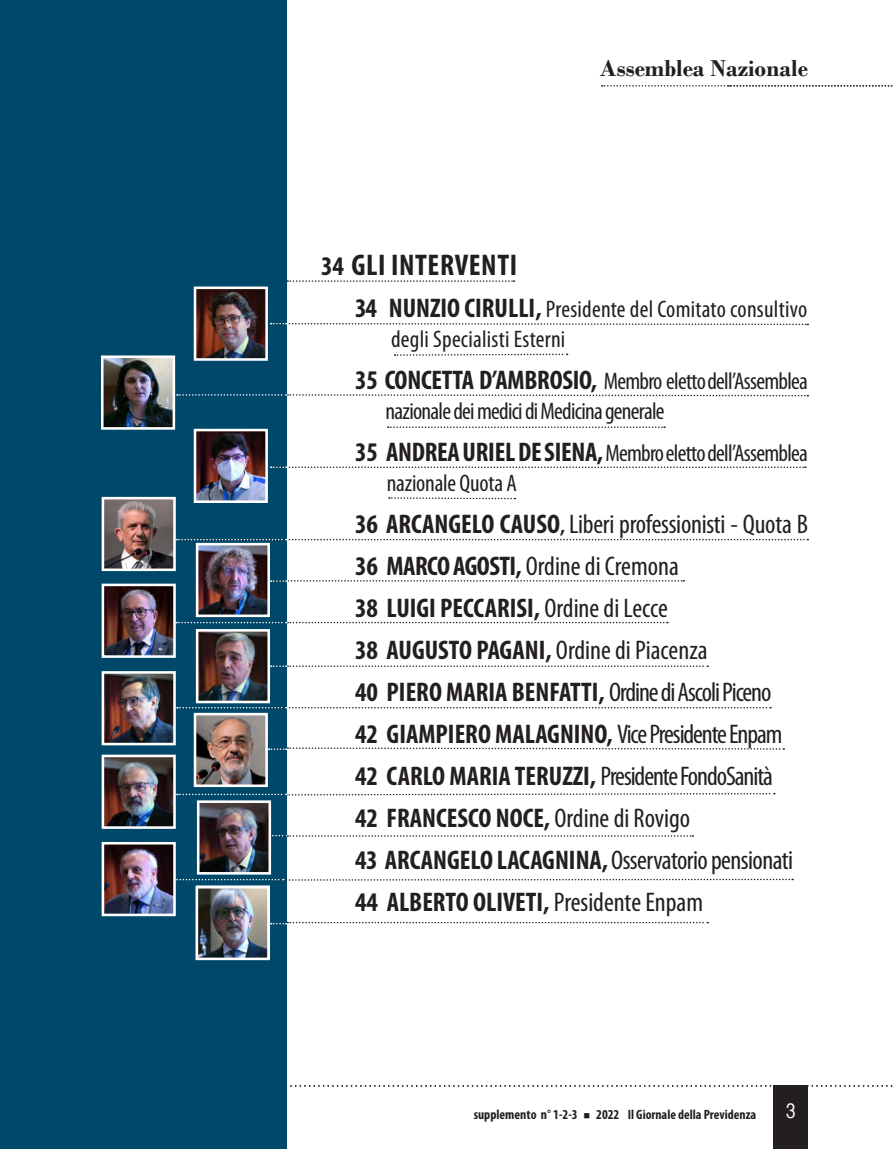
<style>
.page{position:relative;width:893px;height:1149px;background:#fff}
.page>*{position:absolute;margin:0;border:0;box-sizing:border-box;transform-origin:0 0}
.t1{font:700 condensed 30px "Myriad Pro";letter-spacing:.02em;color:#231f20}
.t2{font:700 condensed 27px "Myriad Pro";color:#231f20}
.t3{font:condensed 27px/42px "Myriad Pro";letter-spacing:-.02em;color:#231f20}
.t4{font:condensed 27px "Myriad Pro";letter-spacing:-.04em;color:#231f20}
.t5{font:condensed 24px "Myriad Pro";letter-spacing:-.03em;color:#231f20}
.t6{font:condensed 24px "Myriad Pro";letter-spacing:.01em;color:#231f20}
.t7{font:700 24px "Bodoni";color:#231f20}
.t8{font:condensed 24px "Myriad Pro";letter-spacing:-.01em;color:#231f20}
.t9{font:21px "Helvetica CY Plain";color:#fff}
.t10{font:700 condensed 13.5px "Myriad Pro";color:#231f20}
.s1{font-size:27px}
.s2{font-weight:700;font-size:27px}
.s3{font-weight:700}
.s4{font-weight:700;font-size:21px}
.s5{font-weight:400}
.s6{font-size:13.65px}
</style>
<div class="page">
<div style="left:774px;top:1084px;width:34px;height:64px;background:#231f20"></div>
<svg style="left:602px;top:85px;width:291px;height:2px"></svg>
<svg style="left:286px;top:1084px;width:607px;height:2px"></svg>
<div style="left:0;top:0;width:286px;height:1148px;background:#004869"></div>
<img style="left:200px;top:546px;width:66px;height:67px">
<div style="left:196px;top:542px;width:74px;height:75px;border:3px solid #fff"></div>
<img style="left:106px;top:587px;width:66px;height:66px">
<div style="left:102px;top:583px;width:74px;height:74px;border:3px solid #fff"></div>
<img style="left:200px;top:633px;width:66px;height:66px">
<div style="left:196px;top:629px;width:74px;height:74px;border:3px solid #fff"></div>
<img style="left:105px;top:359px;width:66px;height:66px">
<div style="left:101px;top:355px;width:74px;height:74px;border:3px solid #fff"></div>
<svg style="left:177px;top:791px;width:598px;height:5px"></svg>
<svg style="left:269px;top:746px;width:515px;height:4px"></svg>
<svg style="left:177px;top:706px;width:594px;height:2px"></svg>
<svg style="left:271px;top:665px;width:437px;height:1px"></svg>
<svg style="left:176px;top:621px;width:492px;height:2px"></svg>
<svg style="left:271px;top:580px;width:413px;height:1px"></svg>
<svg style="left:176px;top:538px;width:632px;height:2px"></svg>
<svg style="left:389px;top:497px;width:126px;height:3px"></svg>
<svg style="left:271px;top:466px;width:535px;height:2px"></svg>
<svg style="left:388px;top:426px;width:277px;height:2px"></svg>
<svg style="left:177px;top:393px;width:631px;height:4px"></svg>
<svg style="left:395px;top:353px;width:173px;height:3px"></svg>
<svg style="left:271px;top:322px;width:537px;height:4px"></svg>
<svg style="left:287px;top:280px;width:227px;height:2px"></svg>
<img style="left:106px;top:675px;width:66px;height:66px">
<div style="left:102px;top:671px;width:74px;height:74px;border:3px solid #fff"></div>
<img style="left:198px;top:432px;width:66px;height:67px">
<div style="left:194px;top:428px;width:74px;height:75px;border:3px solid #fff"></div>
<img style="left:198px;top:290px;width:66px;height:66px">
<div style="left:194px;top:286px;width:74px;height:74px;border:3px solid #fff"></div>
<img style="left:106px;top:500px;width:66px;height:67px">
<div style="left:102px;top:496px;width:74px;height:75px;border:3px solid #fff"></div>
<img style="left:198px;top:716px;width:66px;height:66px">
<div style="left:194px;top:712px;width:74px;height:74px;border:3px solid #fff"></div>
<svg style="left:176px;top:877px;width:617px;height:4px"></svg>
<svg style="left:271px;top:834px;width:422px;height:2px"></svg>
<svg style="left:271px;top:921px;width:437px;height:3px"></svg>
<img style="left:200px;top:889px;width:66px;height:66px">
<div style="left:196px;top:885px;width:74px;height:74px;border:3px solid #fff"></div>
<img style="left:106px;top:845px;width:66px;height:66px">
<div style="left:102px;top:841px;width:74px;height:74px;border:3px solid #fff"></div>
<img style="left:201px;top:804px;width:66px;height:66px">
<div style="left:197px;top:800px;width:74px;height:74px;border:3px solid #fff"></div>
<img style="left:106px;top:758px;width:66px;height:66px">
<div style="left:102px;top:754px;width:74px;height:74px;border:3px solid #fff"></div>
<p class="t7" style="left:600px;top:54px;width:209px">Assemblea Nazionale</p>
<p class="t1" style="left:321px;top:246px;width:198px"><span class="s1">34</span> GLI INTERVENTI</p>
<p class="t6" style="left:355px;top:294px;width:454px"><span class="s2">34 NUNZIO CIRULLI,</span> Presidente del Comitato consultivo</p>
<p class="t6" style="left:391px;top:324px;width:176px">degli Specialisti Esterni</p>
<p class="t5" style="left:355px;top:366px;width:454px"><span class="s2">35 CONCETTA D’AMBROSIO,</span> Membro eletto dell’Assemblea</p>
<p class="t5" style="left:386px;top:396px;width:281px">nazionale dei medici di Medicina generale</p>
<p class="t5" style="left:355px;top:438px;width:454px"><span class="s2">35 ANDREA URIEL DE SIENA,</span> Membro eletto dell’Assemblea</p>
<p class="t8" style="left:387px;top:468px;width:131px">nazionale Quota A</p>
<p class="t3" style="left:355px;top:502px;width:454px"><span class="s3">36 ARCANGELO CAUSO</span><span class="s4">,</span> Liberi professionisti - Quota B<br><span class="s3">36 MARCO AGOSTI,</span> Ordine di Cremona</p>
<p class="t2" style="left:355px;top:591px;width:314px">38 LUIGI PECCARISI, <span class="s5">Ordine di Lecce</span></p>
<p class="t2" style="left:355px;top:633px;width:354px">38 AUGUSTO PAGANI, <span class="s5">Ordine di Piacenza</span></p>
<p class="t2" style="left:355px;top:675px;width:418px">40 PIERO MARIA BENFATTI, <span class="s5">Ordine di Ascoli Piceno</span></p>
<p class="t2" style="left:355px;top:717px;width:429px">42 GIAMPIERO MALAGNINO, <span class="s5">Vice Presidente Enpam</span></p>
<p class="t4" style="left:355px;top:759px;width:419px"><span class="s3">42 CARLO MARIA TERUZZI,</span> Presidente FondoSanità</p>
<p class="t2" style="left:355px;top:801px;width:337px">42 FRANCESCO NOCE, <span class="s5">Ordine di Rovigo</span></p>
<p class="t3" style="left:355px;top:838px;width:440px"><span class="s3">43 ARCANGELO LACAGNINA,</span> Osservatorio pensionati</p>
<p class="t2" style="left:355px;top:885px;width:349px">44 ALBERTO OLIVETI, <span class="s5">Presidente Enpam</span></p>
<p class="t10" style="left:474px;top:1106px;width:284px"><span class="s6">supplemento n° 1-2-3</span> ■ <span class="s6">2022</span> Il Giornale della Previdenza</p>
<p class="t9" style="left:786px;top:1098px;width:11px">3</p>
</div>
